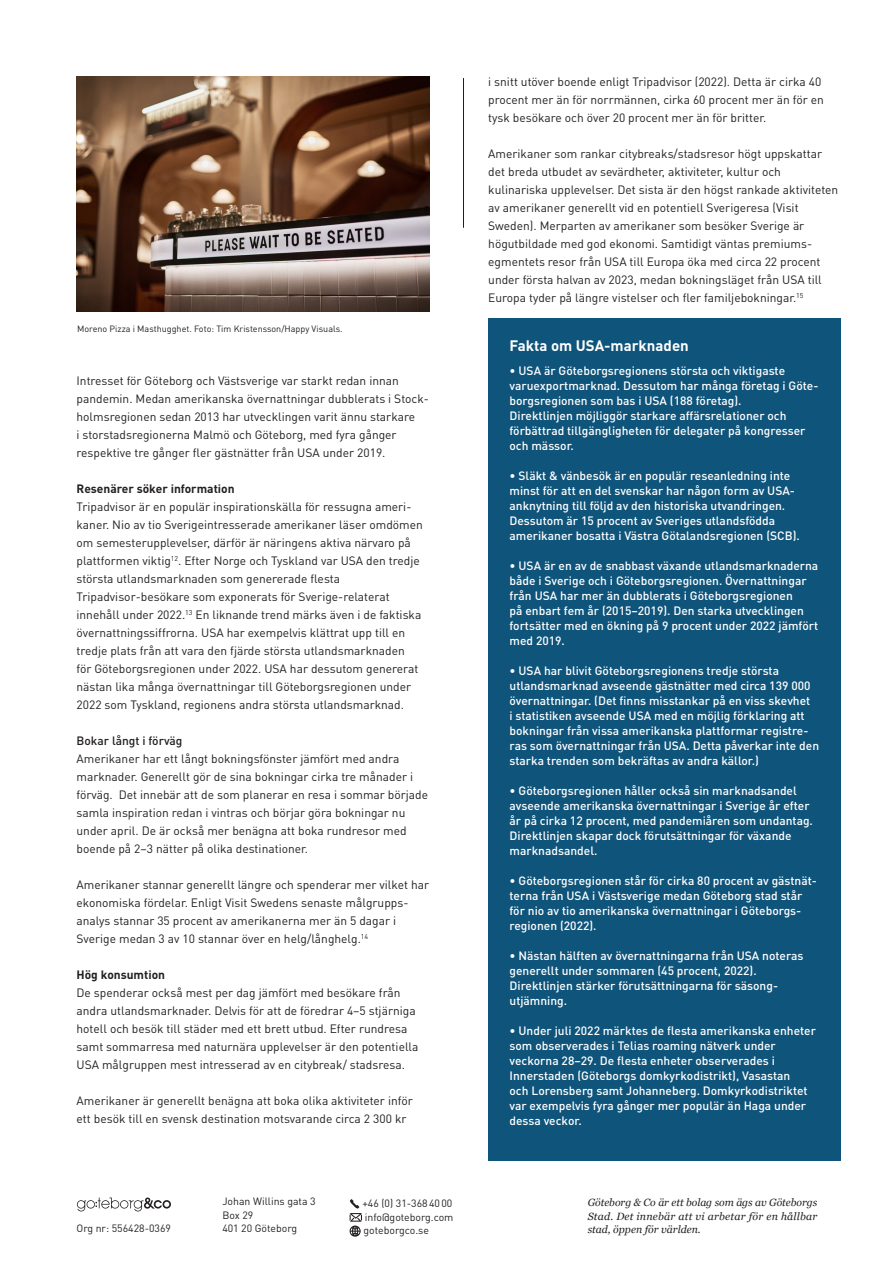
<style>
.page{position:relative;width:893px;height:1263px;background:#fff}
.page>*{position:absolute;margin:0;border:0;box-sizing:border-box;transform-origin:0 0}
.t1{font:700 15px "DIN Pro";color:#fff}
.brödtext{font:12px/18px "DIN Pro";color:#231f20}
.t2{font:500 12px/15px "DIN Pro";color:#fff}
.brödtext-2{font:700 12px "DIN Pro";color:#231f20}
.brödtext-3{font:500 12px "DIN Pro";color:#231f20}
.t3{font:10.5px/13.5px "DIN Pro";color:#231f20}
.t4{font:italic 10.5px/13.5px "Georgia";color:#231f20}
.t5{font:9px "DIN Pro";color:#231f20}
</style>
<div class="page">
<svg style="left:350px;top:1199px;width:12px;height:38px"></svg>
<svg style="left:77px;top:1197px;width:94px;height:14px"></svg>
<hr style="left:463px;top:78px;width:1px;height:150px;background:#231f20">
<div style="left:488px;top:319px;width:353px;height:842px;background:#0f547b"></div>
<img style="left:77px;top:77px;width:352px;height:235px">
<p class="t5" style="left:77px;top:323px;width:267px">Moreno Pizza i Masthugghet. Foto: Tim Kristensson/Happy Visuals.</p>
<p class="brödtext" style="left:77px;top:371px;width:354px">Intresset för Göteborg och Västsverige var starkt redan innan pandemin. Medan amerikanska övernattningar dubblerats i Stock&shy;holmsregionen sedan 2013 har utvecklingen varit ännu starkare<br>i storstadsregionerna Malmö och Göteborg, med fyra gånger respektive tre gånger fler gästnätter från USA under 2019.</p>
<p class="brödtext-2" style="left:77px;top:481px;width:160px">Resenärer söker information</p>
<p class="brödtext" style="left:77px;top:497px;width:348px">Tripadvisor är en populär inspirationskälla för ressugna ameri&shy;kaner. Nio av tio Sverigeintresserade amerikaner läser omdömen om semesterupplevelser, därför är näringens aktiva närvaro på plattformen viktig<sup>12</sup>. Efter Norge och Tyskland var USA den tredje största utlandsmarknaden som genererade flesta</p>
<p class="brödtext" style="left:77px;top:587px;width:346px">Tripadvisor-besökare som exponerats för Sverige-relaterat innehåll under 2022.<sup>13</sup> En liknande trend märks även i de faktiska övernattningssiffrorna. USA har exempelvis klättrat upp till en tredje plats från att vara den fjärde största utlandsmarknaden för Göteborgsregionen under 2022. USA har dessutom genererat nästan lika många övernattningar till Göteborgsregionen under 2022 som Tyskland, regionens andra största utlandsmarknad.</p>
<p class="brödtext-3" style="left:77px;top:733px;width:107px">Bokar långt i förväg</p>
<p class="brödtext" style="left:77px;top:749px;width:353px">Amerikaner har ett långt bokningsfönster jämfört med andra marknader. Generellt gör de sina bokningar cirka tre månader i förväg. Det innebär att de som planerar en resa i sommar började samla inspiration redan i vintras och börjar göra bokningar nu under april. De är också mer benägna att boka rundresor med boende på 2–3 nätter på olika destinationer.</p>
<p class="brödtext" style="left:77px;top:875px;width:354px">Amerikaner stannar generellt längre och spenderar mer vilket har ekonomiska fördelar. Enligt Visit Swedens senaste målgrupps-</p>
<p class="brödtext" style="left:77px;top:911px;width:321px">analys stannar 35 procent av amerikanerna mer än 5 dagar i</p>
<p class="brödtext" style="left:77px;top:929px;width:293px">Sverige medan 3 av 10 stannar över en helg/långhelg.<sup>14</sup></p>
<p class="brödtext-2" style="left:77px;top:967px;width:90px">Hög konsumtion</p>
<p class="brödtext" style="left:77px;top:983px;width:343px">De spenderar också mest per dag jämfört med besökare från andra utlandsmarknader. Delvis för att de föredrar 4–5 stjärniga hotell och besök till städer med ett brett utbud. Efter rundresa samt sommarresa med naturnära upplevelser är den potentiella USA målgruppen mest intresserad av en citybreak/ stadsresa.</p>
<p class="brödtext" style="left:77px;top:1091px;width:338px">Amerikaner är generellt benägna att boka olika aktiviteter inför ett besök till en svensk destination motsvarande circa 2 300 kr</p>
<p class="brödtext" style="left:488px;top:72px;width:337px">i snitt utöver boende enligt Tripadvisor (2022). Detta är cirka 40 procent mer än för norrmännen, cirka 60 procent mer än för en tysk besökare och över 20 procent mer än för britter.</p>
<p class="brödtext" style="left:488px;top:144px;width:335px">Amerikaner som rankar citybreaks/stadsresor högt uppskattar det breda utbudet av sevärdheter, aktiviteter, kultur och</p>
<p class="brödtext" style="left:488px;top:180px;width:352px">kulinariska upplevelser. Det sista är den högst rankade aktiviteten av amerikaner generellt vid en potentiell Sverigeresa (Visit</p>
<p class="brödtext" style="left:488px;top:216px;width:318px">Sweden). Merparten av amerikaner som besöker Sverige är</p>
<p class="brödtext" style="left:488px;top:234px;width:325px">högutbildade med god ekonomi. Samtidigt väntas premiums-</p>
<p class="brödtext" style="left:488px;top:252px;width:335px;text-align:justify">egmentets resor från USA till Europa öka med circa 22 procent under första halvan av 2023, medan bokningsläget från USA till Europa tyder på längre vistelser och fler familjebokningar.<sup>15</sup></p>
<p class="t1" style="left:509px;top:336px;width:181px">Fakta om USA-marknaden</p>
<p class="t2" style="left:509px;top:363px;width:310px">• USA är Göteborgsregionens största och viktigaste varuexportmarknad. Dessutom har många företag i Göte&shy;borgsregionen som bas i USA (188 företag).<br>Direktlinjen möjliggör starkare affärsrelationer och förbättrad tillgängligheten för delegater på kongresser och mässor.</p>
<p class="t2" style="left:509px;top:468px;width:292px">• Släkt &amp; vänbesök är en populär reseanledning inte minst för att en del svenskar har någon form av USA&shy;anknytning till följd av den historiska utvandringen.<br>Dessutom är 15 procent av Sveriges utlandsfödda amerikaner bosatta i Västra Götalandsregionen (SCB).</p>
<p class="t2" style="left:509px;top:558px;width:310px">• USA är en av de snabbast växande utlandsmarknaderna både i Sverige och i Göteborgsregionen. Övernattningar från USA har mer än dubblerats i Göteborgsregionen<br>på enbart fem år (2015–2019). Den starka utvecklingen fortsätter med en ökning på 9 procent under 2022 jämfört med 2019.</p>
<p class="t2" style="left:509px;top:663px;width:311px">• USA har blivit Göteborgsregionens tredje största utlandsmarknad avseende gästnätter med circa 139 000 övernattningar. (Det finns misstankar på en viss skevhet<br>i statistiken avseende USA med en möjlig förklaring att bokningar från vissa amerikanska plattformar registre&shy;ras som övernattningar från USA. Detta påverkar inte den starka trenden som bekräftas av andra källor.)</p>
<p class="t2" style="left:509px;top:783px;width:305px">• Göteborgsregionen håller också sin marknadsandel avseende amerikanska övernattningar i Sverige år efter år på cirka 12 procent, med pandemiåren som undantag.<br>Direktlinjen skapar dock förutsättningar för växande marknadsandel.</p>
<p class="t2" style="left:509px;top:873px;width:309px">• Göteborgsregionen står för cirka 80 procent av gästnät&shy;terna från USA i Västsverige medan Göteborg stad står för nio av tio amerikanska övernattningar i Göteborgs&shy;regionen (2022).</p>
<p class="t2" style="left:509px;top:948px;width:296px">• Nästan hälften av övernattningarna från USA noteras generellt under sommaren (45 procent, 2022).<br>Direktlinjen stärker förutsättningarna för säsong&shy;utjämning.</p>
<p class="t2" style="left:509px;top:1023px;width:308px">• Under juli 2022 märktes de flesta amerikanska enheter som observerades i Telias roaming nätverk under veckorna 28–29. De flesta enheter observerades i Innerstaden (Göteborgs domkyrkodistrikt), Vasastan<br>och Lorensberg samt Johanneberg. Domkyrkodistriktet var exempelvis fyra gånger mer populär än Haga under dessa veckor.</p>
<p class="t3" style="left:222px;top:1194px;width:95px">Johan Willins gata 3<br>Box 29<br>401 20 Göteborg</p>
<p class="t3" style="left:362px;top:1196px;width:93px;text-align:justify">+46 (0) 31-3684000 info@goteborg.com goteborgco.se</p>
<p class="t4" style="left:588px;top:1196px;width:231px">Göteborg &amp; Co är ett bolag som ägs av Göteborgs<br>Stad. Det innebär att vi arbetar för en hållbar</p>
<p class="t3" style="left:77px;top:1221px;width:96px">Org nr: 556428-0369</p>
<p class="t4" style="left:588px;top:1223px;width:115px">stad, öppen för världen.</p>
</div>
